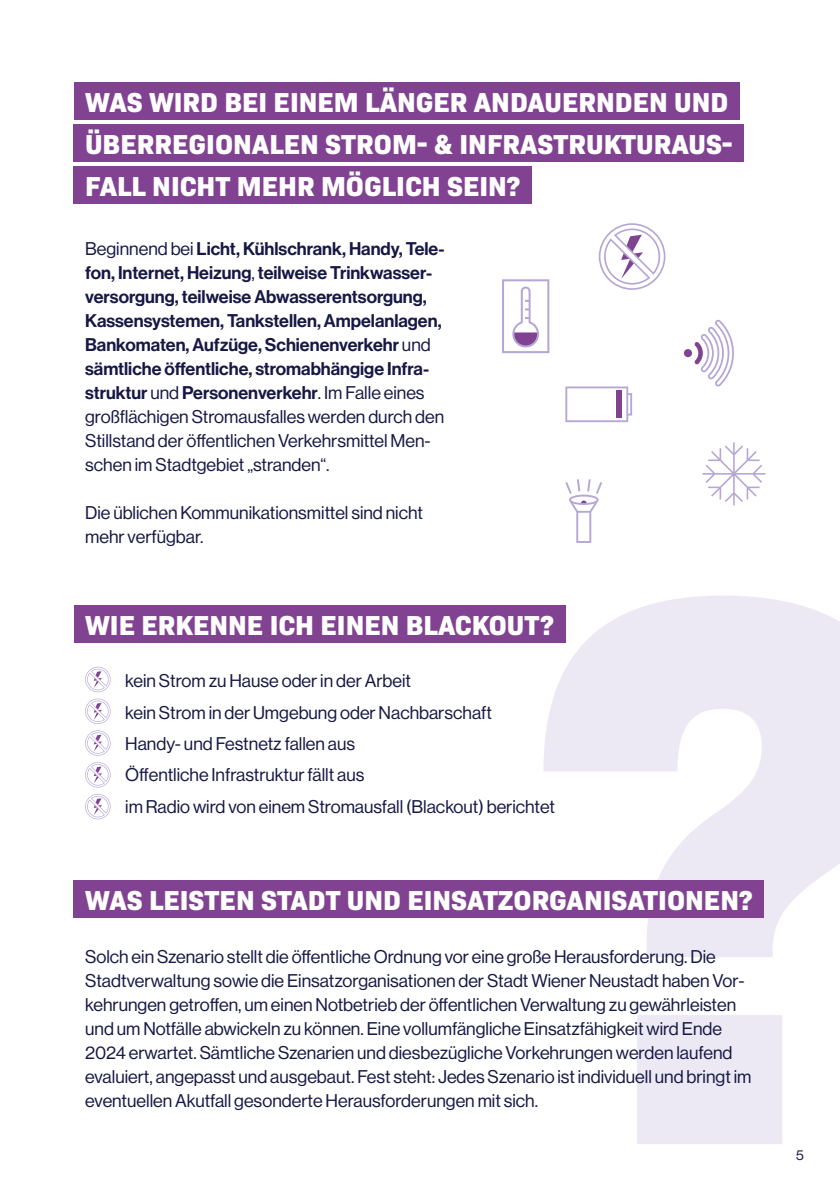
<style>
.page{position:relative;width:840px;height:1191px;background:#fff}
.page>*{position:absolute;margin:0;border:0;box-sizing:border-box;transform-origin:0 0}
.t1{font:800 27.8px/42px "Bio Sans";color:#fff}
.t2{font:18px/24px "N Haas Grotesk DS Pro 55 Rg";color:#161744}
.t3{font:18px/24px "N Haas Grotesk DS Pro 65 Md";color:#161744}
.t4{font:14px "N Haas Grotesk DS Pro 55 Rg";color:#161744}
.s1{font-family:"N Haas Grotesk DS Pro 55 Rg"}
</style>
<div class="page">
<svg style="left:543px;top:595px;width:296px;height:549px;fill:#ece9f4"></svg>
<div style="left:74px;top:82px;width:665px;height:37px;background:#814292"></div>
<div style="left:74px;top:124px;width:669px;height:37px;background:#814292"></div>
<div style="left:74px;top:166px;width:457px;height:37px;background:#814292"></div>
<svg style="left:598px;top:223px;width:67px;height:67px"></svg>
<svg style="left:502px;top:279px;width:47px;height:74px"></svg>
<div style="left:683px;top:349px;width:8px;height:8px;background:#804291;border-radius:50%"></div>
<svg style="left:694px;top:320px;width:39px;height:66px"></svg>
<svg style="left:565px;top:386px;width:66px;height:36px"></svg>
<svg style="left:702px;top:442px;width:63px;height:63px"></svg>
<svg style="left:565px;top:479px;width:36px;height:64px"></svg>
<div style="left:74px;top:605px;width:491px;height:37px;background:#814292"></div>
<svg style="left:85px;top:667px;width:25px;height:25px"></svg>
<svg style="left:85px;top:698px;width:25px;height:26px"></svg>
<svg style="left:85px;top:730px;width:25px;height:26px"></svg>
<svg style="left:85px;top:762px;width:25px;height:25px"></svg>
<svg style="left:85px;top:794px;width:25px;height:25px"></svg>
<div style="left:74px;top:880px;width:689px;height:37px;background:#814292"></div>
<h1 class="t1" style="left:85px;top:79px;width:648px">WAS WIRD BEI EINEM LÄNGER ANDAUERNDEN UND<br>ÜBERREGIONALEN STROM- &amp; INFRASTRUKTURAUS-<br>FALL NICHT MEHR MÖGLICH SEIN?</h1>
<p class="t3" style="left:85px;top:237px;width:360px"><span class="s1">Beginnend bei</span> Licht, Kühlschrank, Handy, Tele&shy;fon, Internet, Heizung<span class="s1">,</span> teilweise Trinkwasser&shy;versorgung, teilweise Abwasserentsorgung, Kassensystemen, Tankstellen, Ampelanlagen, Bankomaten, Aufzüge, Schienenverkehr <span class="s1">und </span>sämtliche öffentliche, stromabhängige Infra&shy;struktur <span class="s1">und</span> Personenverkehr<span class="s1">. Im Falle eines</span></p>
<p class="t2" style="left:85px;top:405px;width:360px">großflächigen Stromausfalles werden durch den<br>Stillstand der öffentlichen Verkehrsmittel Men&shy;schen im Stadtgebiet „stranden“.</p>
<p class="t2" style="left:85px;top:501px;width:339px">Die üblichen Kommunikationsmittel sind nicht mehr verfügbar.</p>
<h1 class="t1" style="left:85px;top:602px;width:470px">WIE ERKENNE ICH EINEN BLACKOUT?</h1>
<p class="t2" style="left:125px;top:665px;width:431px;line-height:31.4px">kein Strom zu Hause oder in der Arbeit<br>kein Strom in der Umgebung oder Nachbarschaft<br>Handy- und Festnetz fallen aus<br>Öffentliche Infrastruktur fällt aus<br>im Radio wird von einem Stromausfall (Blackout) berichtet</p>
<h1 class="t1" style="left:85px;top:876px;width:668px">WAS LEISTEN STADT UND EINSATZORGANISATIONEN?</h1>
<p class="t2" style="left:85px;top:944px;width:667px">Solch ein Szenario stellt die öffentliche Ordnung vor eine große Herausforderung. Die Stadtverwaltung sowie die Einsatzorganisationen der Stadt Wiener Neustadt haben Vor&shy;kehrungen getroffen, um einen Notbetrieb der öffentlichen Verwaltung zu gewährleisten und um Notfälle abwickeln zu können. Eine vollumfängliche Einsatzfähigkeit wird Ende 2024 erwartet. Sämtliche Szenarien und diesbezügliche Vorkehrungen werden laufend evaluiert, angepasst und ausgebaut. Fest steht: Jedes Szenario ist individuell und bringt im eventuellen Akutfall gesonderte Herausforderungen mit sich.</p>
<p class="t4" style="left:795px;top:1146px;width:9px">5</p>
</div>
